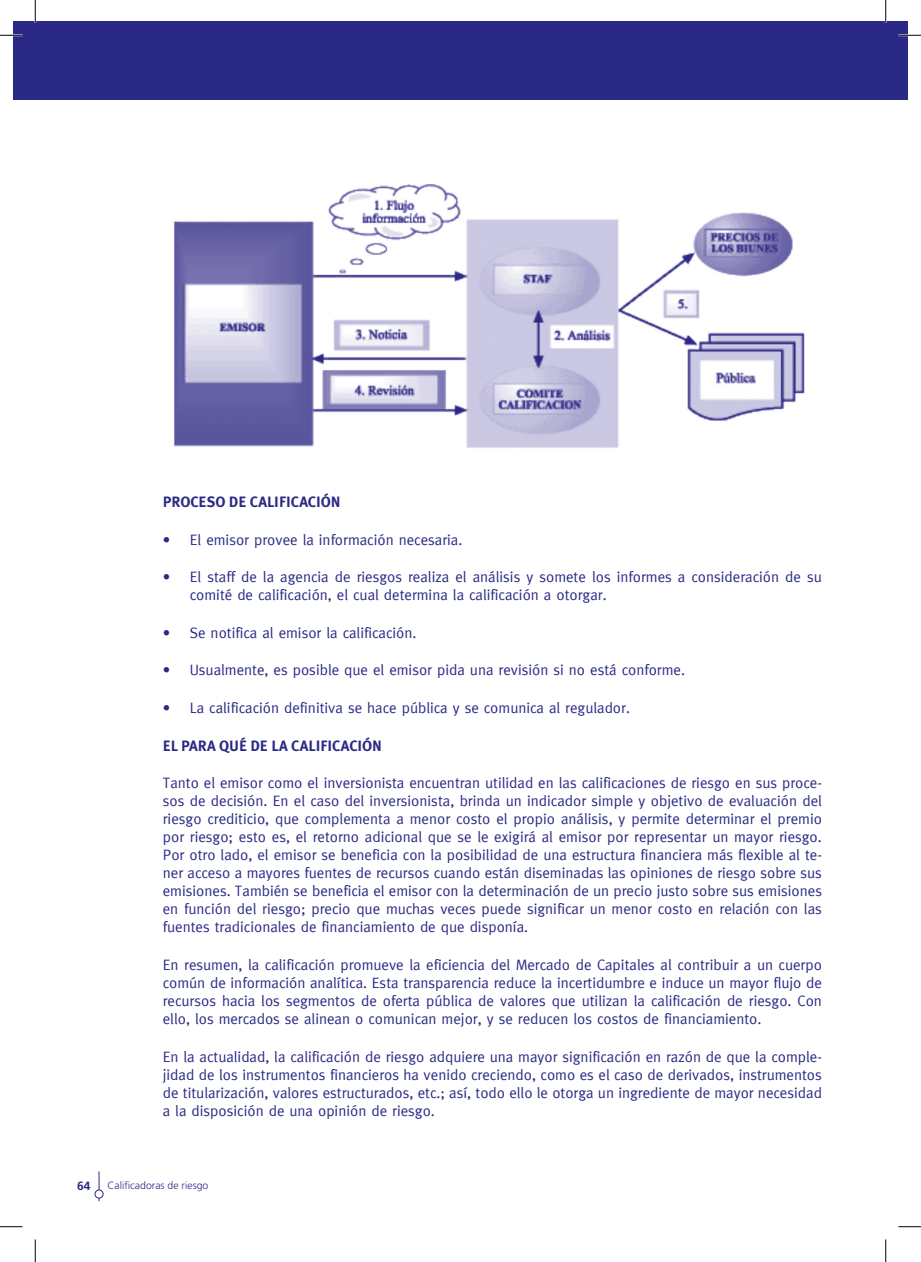
<style>
.page{position:relative;width:921px;height:1262px;background:#fff}
.page>*{position:absolute;margin:0;border:0;box-sizing:border-box;transform-origin:0 0}
.t1{font:15px/18px "Meta";color:#2a2a86;text-align:justify}
.t2{font:700 15px "Meta Plus";color:#2a2a86}
.t3{font:700 12px "Frutiger LT Std";color:#2a2a86}
.t4{font:300 10.5px "Frutiger LT Std";color:#2a2a86}
</style>
<div class="page">
<div style="left:14px;top:21px;width:872px;height:78px;background:#2a2a86"></div>
<svg style="left:99px;top:1171px;width:1px;height:29px"></svg>
<div style="left:95px;top:1189px;width:8px;height:8px;background:#fff;border-radius:50%"></div>
<div style="left:95px;top:1189px;width:8px;height:9px;border:1px solid #2a2a86;border-radius:50%"></div>
<div style="left:886px;top:21px;width:21px;height:78px;background:#2a2a86"></div>
<img style="left:173px;top:184px;width:632px;height:264px">
<hr style="left:0;top:34px;width:22px;height:2px;background:#fff">
<hr style="left:898px;top:34px;width:23px;height:2px;background:#fff">
<hr style="left:34px;top:0;width:2px;height:23px;background:#fff">
<hr style="left:885px;top:0;width:2px;height:23px;background:#fff">
<svg style="left:0;top:35px;width:22px;height:1px"></svg>
<svg style="left:898px;top:35px;width:23px;height:1px"></svg>
<svg style="left:0;top:1226px;width:22px;height:1px"></svg>
<svg style="left:898px;top:1226px;width:23px;height:1px"></svg>
<svg style="left:35px;top:0;width:1px;height:23px"></svg>
<svg style="left:35px;top:1239px;width:1px;height:22px"></svg>
<svg style="left:885px;top:0;width:1px;height:23px"></svg>
<svg style="left:885px;top:1239px;width:1px;height:22px"></svg>
<p class="t2" style="left:163px;top:493px;width:179px">PROCESO DE CALIFICACIÓN</p>
<p class="t1" style="left:163px;top:530px;width:301px">• El emisor provee la información necesaria.</p>
<p class="t1" style="left:190px;top:567px;width:633px;text-indent:-27px">• El staff de la agencia de riesgos realiza el análisis y somete los informes a consideración de su comité de calificación, el cual determina la calificación a otorgar.</p>
<p class="t1" style="left:163px;top:623px;width:255px">• Se notifica al emisor la calificación.</p>
<p class="t1" style="left:163px;top:661px;width:524px">• Usualmente, es posible que el emisor pida una revisión si no está conforme.</p>
<p class="t1" style="left:163px;top:698px;width:469px">• La calificación definitiva se hace pública y se comunica al regulador.</p>
<p class="t2" style="left:163px;top:736px;width:221px">EL PARA QUÉ DE LA CALIFICACIÓN</p>
<p class="t1" style="left:163px;top:773px;width:661px">Tanto el emisor como el inversionista encuentran utilidad en las calificaciones de riesgo en sus proce&shy;sos de decisión. En el caso del inversionista, brinda un indicador simple y objetivo de evaluación del riesgo crediticio, que complementa a menor costo el propio análisis, y permite determinar el premio por riesgo; esto es, el retorno adicional que se le exigirá al emisor por representar un mayor riesgo.<br>Por otro lado, el emisor se beneficia con la posibilidad de una estructura financiera más flexible al te&shy;ner acceso a mayores fuentes de recursos cuando están diseminadas las opiniones de riesgo sobre sus emisiones. También se beneficia el emisor con la determinación de un precio justo sobre sus emisiones en función del riesgo; precio que muchas veces puede significar un menor costo en relación con las fuentes tradicionales de financiamiento de que disponía.</p>
<p class="t1" style="left:163px;top:955px;width:661px">En resumen, la calificación promueve la eficiencia del Mercado de Capitales al contribuir a un cuerpo común de información analítica. Esta transparencia reduce la incertidumbre e induce un mayor flujo de recursos hacia los segmentos de oferta pública de valores que utilizan la calificación de riesgo. Con ello, los mercados se alinean o comunican mejor, y se reducen los costos de financiamiento.</p>
<p class="t1" style="left:163px;top:1046px;width:661px">En la actualidad, la calificación de riesgo adquiere una mayor significación en razón de que la comple&shy;jidad de los instrumentos financieros ha venido creciendo, como es el caso de derivados, instrumentos de titularización, valores estructurados, etc.; así, todo ello le otorga un ingrediente de mayor necesidad a la disposición de una opinión de riesgo.</p>
<p class="t3" style="left:77px;top:1177px;width:15px">64</p>
<p class="t4" style="left:108px;top:1179px;width:102px">Calificadoras de riesgo</p>
</div>
